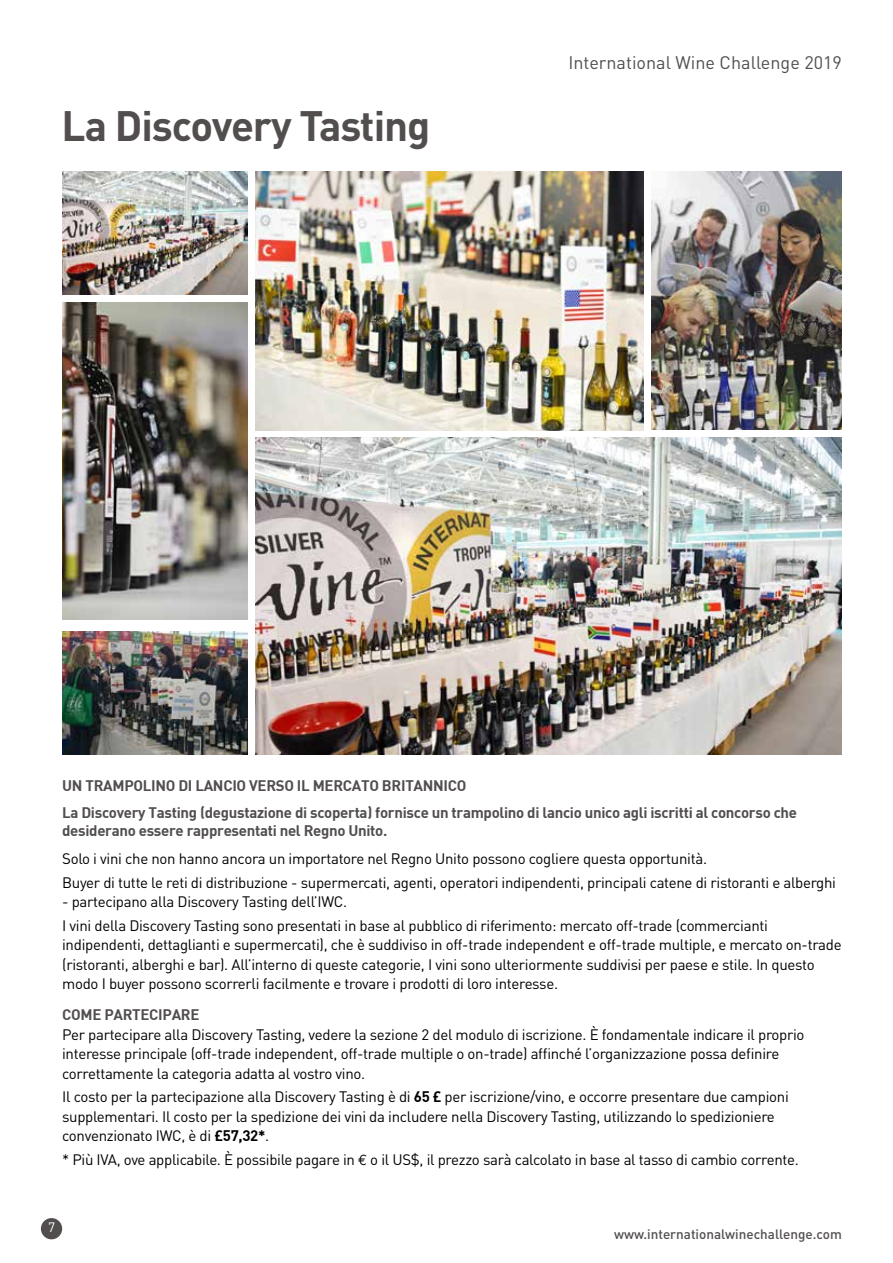
<style>
.page{position:relative;width:893px;height:1263px;background:#fff}
.page>*{position:absolute;margin:0;border:0;box-sizing:border-box;transform-origin:0 0}
.t1{font:700 42px "DINOT";letter-spacing:-.025em;color:#524e4e}
.t2{font:18px "DIN";color:#524e4e}
.t3{font:15px/19.5px "DIN";letter-spacing:-.02em;color:#000}
.t4{font:700 15px/26.5px "DIN";letter-spacing:-.02em;color:#524e4e}
.t5{font:500 13.5px "DIN";color:#524e4e}
.t6{font:13.5px "DIN";color:#fff}
.s1{font-weight:700}
.s2{font-family:"Euro Mono"}
</style>
<div class="page">
<div style="left:41px;top:1218px;width:21px;height:21px;background:#524e4e;border-radius:50%"></div>
<img style="left:651px;top:171px;width:191px;height:259px">
<img style="left:255px;top:438px;width:587px;height:317px">
<img style="left:62px;top:303px;width:185px;height:317px">
<img style="left:62px;top:171px;width:185px;height:124px">
<img style="left:62px;top:631px;width:185px;height:124px">
<img style="left:255px;top:171px;width:389px;height:259px">
<h1 class="t1" style="left:62px;top:99px;width:370px">La Discovery Tasting</h1>
<p class="t2" style="left:568px;top:51px;width:275px">International Wine Challenge 2019</p>
<p class="t4" style="left:62px;top:772px;width:736px">UN TRAMPOLINO DI LANCIO VERSO IL MERCATO BRITANNICO<br>La Discovery Tasting (degustazione di scoperta) fornisce un trampolino di lancio unico agli iscritti al concorso che</p>
<p class="t4" style="left:62px;top:816px;width:327px">desiderano essere rappresentati nel Regno Unito.</p>
<p class="t3" style="left:62px;top:846px;width:775px;line-height:23.7px">Solo i vini che non hanno ancora un importatore nel Regno Unito possono cogliere questa opportunità.<br>Buyer di tutte le reti di distribuzione - supermercati, agenti, operatori indipendenti, principali catene di ristoranti e alberghi</p>
<p class="t3" style="left:62px;top:889px;width:707px;line-height:23.7px">- partecipano alla Discovery Tasting dell’IWC.<br>I vini della Discovery Tasting sono presentati in base al pubblico di riferimento: mercato off-trade (commercianti</p>
<p class="t3" style="left:62px;top:935px;width:781px">indipendenti, dettaglianti e supermercati), che è suddiviso in off-trade independent e off-trade multiple, e mercato on-trade (ristoranti, alberghi e bar). All’interno di queste categorie, I vini sono ulteriormente suddivisi per paese e stile. In questo modo I buyer possono scorrerli facilmente e trovare i prodotti di loro interesse.</p>
<p class="t4" style="left:62px;top:1001px;width:139px">COME PARTECIPARE</p>
<p class="t3" style="left:62px;top:1024px;width:744px">Per partecipare alla Discovery Tasting, vedere la sezione 2 del modulo di iscrizione. È fondamentale indicare il proprio interesse principale (off-trade independent, off-trade multiple o on-trade) affinché l’organizzazione possa definire correttamente la categoria adatta al vostro vino.</p>
<p class="t3" style="left:62px;top:1087px;width:728px">Il costo per la partecipazione alla Discovery Tasting è di <span class="s1">65 £</span> per iscrizione/vino, e occorre presentare due campioni supplementari. Il costo per la spedizione dei vini da includere nella Discovery Tasting, utilizzando lo spedizioniere convenzionato IWC, è di <span class="s1">£57,32*</span>.</p>
<p class="t3" style="left:62px;top:1150px;width:738px">* Più IVA, ove applicabile. È possibile pagare in <span class="s2">€</span> o il US$, il prezzo sarà calcolato in base al tasso di cambio corrente.</p>
<p class="t6" style="left:48px;top:1219px;width:9px">7</p>
<p class="t5" style="left:614px;top:1226px;width:229px">www.internationalwinechallenge.com</p>
</div>
